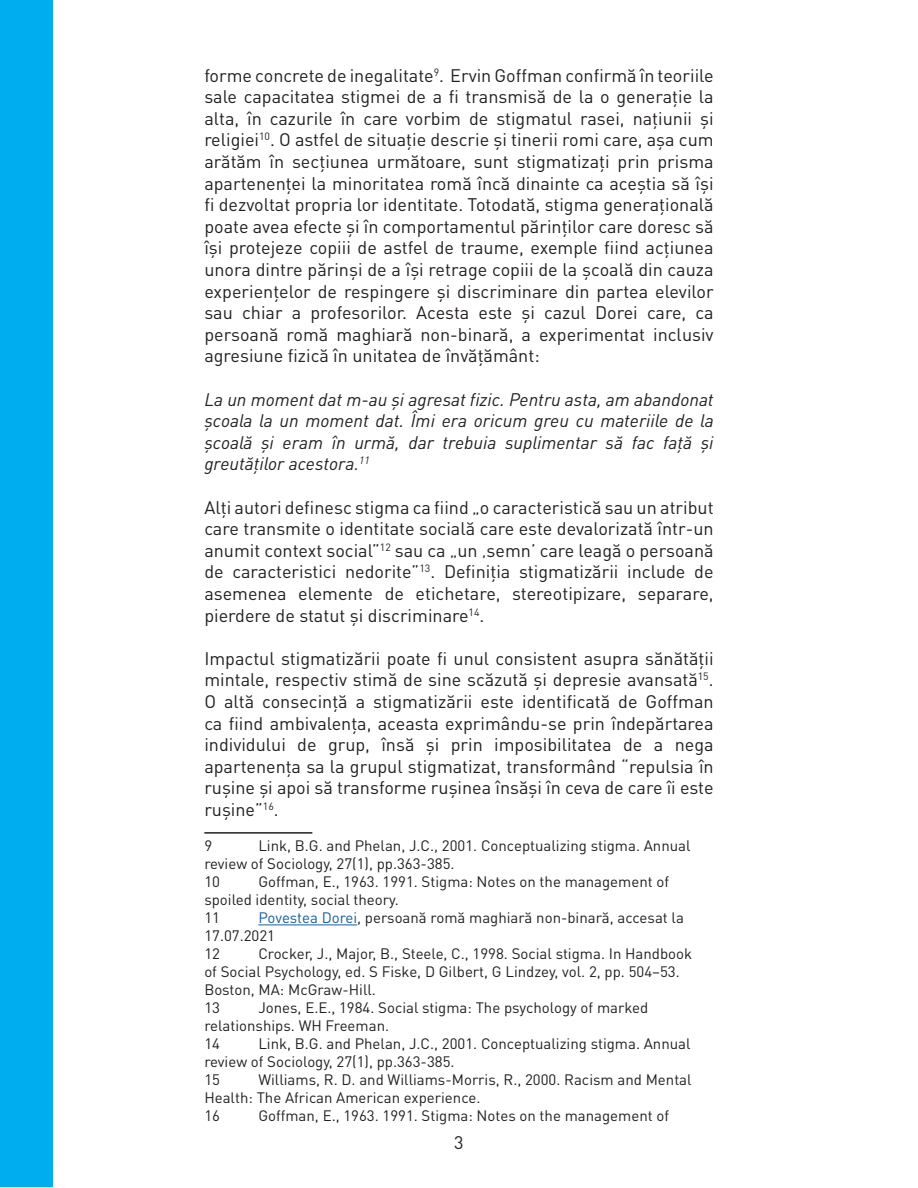
<style>
.page{position:relative;width:918px;height:1188px;background:#fff}
.page>*{position:absolute;margin:0;border:0;box-sizing:border-box;transform-origin:0 0}
.t1{font:18px/21.6px "DIN Pro";color:#231f20;text-align:justify}
.t2{font:italic 18px/21.6px "DIN Pro";color:#231f20;text-align:justify}
.t3{font:15px/18px "DIN Pro";color:#231f20}
.s1{color:#175d9e}
</style>
<div class="page">
<div style="left:0;top:0;width:53px;height:1187px;background:#00aeef"></div>
<hr style="left:204px;top:832px;width:108px;height:2px;background:#231f20">
<hr style="left:258px;top:925px;width:99px;height:1px;background:#175d9e">
<p class="t1" style="left:204px;top:64px;width:511px">forme concrete de inegalitate<sup>9</sup>. Ervin Goffman confirmă în teoriile sale capacitatea stigmei de a fi transmisă de la o generație la alta, în cazurile în care vorbim de stigmatul rasei, națiunii și religiei<sup>10</sup>. O astfel de situație descrie și tinerii romi care, așa cum arătăm în secțiunea următoare, sunt stigmatizați prin prisma apartenenței la minoritatea romă încă dinainte ca aceștia să își fi dezvoltat propria lor identitate. Totodată, stigma generațională poate avea efecte și în comportamentul părinților care doresc să își protejeze copiii de astfel de traume, exemple fiind acțiunea unora dintre părinși de a își retrage copiii de la școală din cauza experiențelor de respingere și discriminare din partea elevilor sau chiar a profesorilor. Acesta este și cazul Dorei care, ca persoană romă maghiară non-binară, a experimentat inclusiv agresiune fizică în unitatea de învățământ:</p>
<p class="t2" style="left:204px;top:387px;width:511px">La un moment dat m-au și agresat fizic. Pentru asta, am abandonat școala la un moment dat. Îmi era oricum greu cu materiile de la școală și eram în urmă, dar trebuia suplimentar să fac față și greutăților acestora.<sup>11</sup></p>
<p class="t1" style="left:204px;top:496px;width:511px">Alți autori definesc stigma ca fiind „o caracteristică sau un atribut care transmite o identitate socială care este devalorizată într-un anumit context social”<sup>12</sup> sau ca „un ‚semn’ care leagă o persoană de caracteristici nedorite”<sup>13</sup>. Definiția stigmatizării include de asemenea elemente de etichetare, stereotipizare, separare, pierdere de statut și discriminare<sup>14</sup>.</p>
<p class="t1" style="left:204px;top:647px;width:511px">Impactul stigmatizării poate fi unul consistent asupra sănătății mintale, respectiv stimă de sine scăzută și depresie avansată<sup>15</sup>.<br>O altă consecință a stigmatizării este identificată de Goffman ca fiind ambivalența, aceasta exprimându-se prin îndepărtarea individului de grup, însă și prin imposibilitatea de a nega apartenența sa la grupul stigmatizat, transformând “repulsia în rușine și apoi să transforme rușinea însăși în ceva de care îi este rușine”<sup>16</sup>.</p>
<p class="t3" style="left:204px;top:836px;width:9px">9</p>
<p class="t3" style="left:204px;top:836px;width:488px;text-indent:54px">Link, B.G. and Phelan, J.C., 2001. Conceptualizing stigma. Annual review of Sociology, 27(1), pp.363-385.</p>
<p class="t3" style="left:204px;top:872px;width:17px">10</p>
<p class="t3" style="left:204px;top:872px;width:466px;text-indent:54px">Goffman, E., 1963. 1991. Stigma: Notes on the management of spoiled identity, social theory.</p>
<p class="t3" style="left:204px;top:908px;width:17px">11</p>
<p class="t3" style="left:204px;top:908px;width:481px;text-indent:54px"><span class="s1">Povestea Dorei</span>, persoană romă maghiară non-binară, accesat la<br>17.07.2021</p>
<p class="t3" style="left:204px;top:944px;width:17px">12</p>
<p class="t3" style="left:204px;top:944px;width:489px;text-indent:54px">Crocker, J., Major, B., Steele, C., 1998. Social stigma. In Handbook of Social Psychology, ed. S Fiske, D Gilbert, G Lindzey, vol. 2, pp. 504–53.<br>Boston, MA: McGraw-Hill.</p>
<p class="t3" style="left:204px;top:998px;width:17px">13</p>
<p class="t3" style="left:204px;top:998px;width:445px;text-indent:54px">Jones, E.E., 1984. Social stigma: The psychology of marked relationships. WH Freeman.</p>
<p class="t3" style="left:204px;top:1034px;width:17px">14</p>
<p class="t3" style="left:204px;top:1034px;width:488px;text-indent:54px">Link, B.G. and Phelan, J.C., 2001. Conceptualizing stigma. Annual review of Sociology, 27(1), pp.363-385.</p>
<p class="t3" style="left:204px;top:1070px;width:17px">15</p>
<p class="t3" style="left:204px;top:1070px;width:489px;text-indent:54px">Williams, R. D. and Williams-Morris, R., 2000. Racism and Mental<br>Health: The African American experience.</p>
<p class="t3" style="left:204px;top:1106px;width:17px">16</p>
<p class="t3" style="left:258px;top:1106px;width:412px">Goffman, E., 1963. 1991. Stigma: Notes on the management of</p>
<p class="t1" style="left:454px;top:1131px;width:11px">3</p>
</div>
